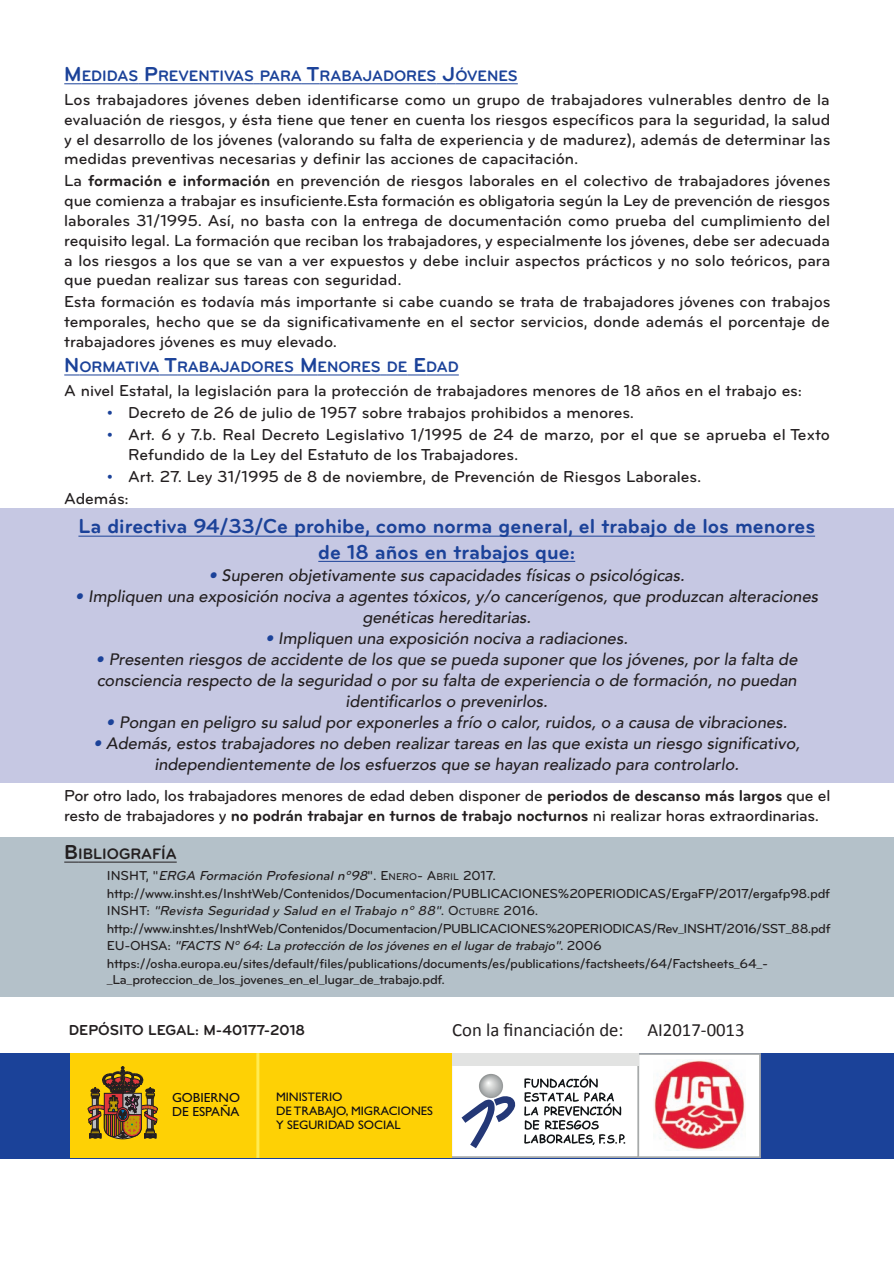
<style>
.page{position:relative;width:894px;height:1263px;background:#fff}
.page>*{position:absolute;margin:0;border:0;box-sizing:border-box;transform-origin:0 0}
.t1{font:700 21px/25.2px "Bryant Pro";color:#1b4299;text-align:center}
.t2{font:18.75px "Calibri";color:#231f20}
.t3{font:500 16.5px/19.8px "Bryant Pro";color:#231f20;text-align:justify}
.t4{font:italic 500 16.5px/21px "Avenir";color:#231f20;text-align:center}
.t5{font:700 15.75px "Bryant Pro";color:#1b4299}
.t6{font:700 15.75px "Bryant Pro";color:#231f20}
.t7{font:700 15px "Bryant Pro";color:#231f20}
.t8{font:500 13.5px/17.4px "Bryant Pro";letter-spacing:-.02em;color:#231f20}
.t9{font:13.2px/13.6px "Gill Sans";color:#0e0c14}
.t10{font:12.3px/13.6px "Gill Sans";color:#0e0c14}
.s1{font-size:21px}
.s2{font-weight:700}
.s3{color:#1b4299}
.s4{font-style:italic}
.s5{font-size:10.2px}
</style>
<div class="page">
<div style="left:0;top:508px;width:893px;height:274px;background:#c6c8e3"></div>
<div style="left:0;top:837px;width:893px;height:159px;background:#b4c1c9"></div>
<svg style="left:64px;top:84px;width:18px;height:1px"></svg>
<hr style="left:82px;top:84px;width:56px;height:1px;background:#1b4299">
<svg style="left:138px;top:84px;width:20px;height:1px"></svg>
<hr style="left:158px;top:84px;width:96px;height:1px;background:#1b4299">
<hr style="left:260px;top:84px;width:42px;height:1px;background:#1b4299">
<svg style="left:302px;top:84px;width:17px;height:1px"></svg>
<hr style="left:319px;top:84px;width:117px;height:1px;background:#1b4299">
<svg style="left:436px;top:84px;width:19px;height:1px"></svg>
<hr style="left:455px;top:84px;width:62px;height:1px;background:#1b4299">
<svg style="left:64px;top:375px;width:15px;height:1px"></svg>
<hr style="left:79px;top:375px;width:80px;height:1px;background:#1b4299">
<svg style="left:159px;top:375px;width:18px;height:1px"></svg>
<hr style="left:177px;top:375px;width:117px;height:1px;background:#1b4299">
<svg style="left:294px;top:375px;width:23px;height:1px"></svg>
<hr style="left:317px;top:375px;width:63px;height:1px;background:#1b4299">
<svg style="left:380px;top:375px;width:46px;height:1px"></svg>
<hr style="left:426px;top:375px;width:32px;height:1px;background:#1b4299">
<svg style="left:64px;top:862px;width:14px;height:1px"></svg>
<hr style="left:78px;top:862px;width:99px;height:1px;background:#231f20">
<hr style="left:78px;top:536px;width:736px;height:1px;background:#1b4299">
<hr style="left:318px;top:561px;width:257px;height:1px;background:#1b4299">
<div style="left:0;top:1053px;width:893px;height:105px;background:#1b4299"></div>
<div style="left:637px;top:1054px;width:122px;height:103px;background:#fff"></div>
<div style="left:636px;top:1053px;width:124px;height:105px;border:2px solid #a7aaaa"></div>
<div style="left:451px;top:1054px;width:187px;height:103px;background:#fff"></div>
<div style="left:450px;top:1053px;width:188px;height:105px;border:2px solid #a7aaaa"></div>
<img style="left:653px;top:1059px;width:91px;height:91px">
<div style="left:71px;top:1053px;width:381px;height:105px;background:#fed105"></div>
<svg style="left:88px;top:1066px;width:70px;height:73px"></svg>
<hr style="left:256px;top:1053px;width:3px;height:105px;background:#ffeb52">
<svg style="left:461px;top:1096px;width:55px;height:52px"></svg>
<svg style="left:478px;top:1074px;width:25px;height:24px"></svg>
<svg style="left:524px;top:1075px;width:101px;height:70px"></svg>
<div style="left:452px;top:1053px;width:186px;height:12px;background:#e2e3e2"></div>
<p class="t5" style="left:64px;top:70px;width:455px"><span class="s1">M</span>EDIDAS <span class="s1">P</span>REVENTIVAS PARA <span class="s1">T</span>RABAJADORES <span class="s1">J</span>ÓVENES</p>
<p class="t3" style="left:64px;top:91px;width:767px">Los trabajadores jóvenes deben identificarse como un grupo de trabajadores vulnerables dentro de la evaluación de riesgos, y ésta tiene que tener en cuenta los riesgos específicos para la seguridad, la salud y el desarrollo de los jóvenes (valorando su falta de experiencia y de madurez), además de determinar las medidas preventivas necesarias y definir las acciones de capacitación.</p>
<p class="t3" style="left:64px;top:172px;width:767px">La <span class="s2">formación e información</span> en prevención de riesgos laborales en el colectivo de trabajadores jóvenes que comienza a trabajar es insuficiente.Esta formación es obligatoria según la Ley de prevención de riesgos laborales 31/1995. Así, no basta con la entrega de documentación como prueba del cumplimiento del requisito legal. La formación que reciban los trabajadores, y especialmente los jóvenes, debe ser adecuada a los riesgos a los que se van a ver expuestos y debe incluir aspectos prácticos y no solo teóricos, para que puedan realizar sus tareas con seguridad.</p>
<p class="t3" style="left:64px;top:293px;width:767px">Esta formación es todavía más importante si cabe cuando se trata de trabajadores jóvenes con trabajos temporales, hecho que se da significativamente en el sector servicios, donde además el porcentaje de trabajadores jóvenes es muy elevado.</p>
<p class="t5" style="left:64px;top:362px;width:396px"><span class="s1">N</span>ORMATIVA <span class="s1">T</span>RABAJADORES <span class="s1">M</span>ENORES DE <span class="s1">E</span>DAD</p>
<p class="t3" style="left:64px;top:382px;width:739px">A nivel Estatal, la legislación para la protección de trabajadores menores de 18 años en el trabajo es:</p>
<p class="t3" style="left:107px;top:404px;width:528px"><span class="s3">•</span> Decreto de 26 de julio de 1957 sobre trabajos prohibidos a menores.</p>
<p class="t3" style="left:128px;top:426px;width:703px;text-indent:-21px"><span class="s3">•</span> Art. 6 y 7.b. Real Decreto Legislativo 1/1995 de 24 de marzo, por el que se aprueba el Texto<br>Refundido de la Ley del Estatuto de los Trabajadores.</p>
<p class="t3" style="left:64px;top:467px;width:638px;line-height:21.9px;text-indent:43px"><span class="s3">•</span> Art. 27. Ley 31/1995 de 8 de noviembre, de Prevención de Riesgos Laborales.<br>Además:</p>
<p class="t1" style="left:78px;top:516px;width:737px">La directiva 94/33/Ce prohibe, como norma general, el trabajo de los menores de 18 años en trabajos que:</p>
<p class="t4" style="left:209px;top:565px;width:477px"><span class="s3">•</span> Superen objetivamente sus capacidades físicas o psicológicas.</p>
<p class="t4" style="left:75px;top:586px;width:744px"><span class="s3">•</span> Impliquen una exposición nociva a agentes tóxicos, y/o cancerígenos, que produzcan alteraciones genéticas hereditarias.</p>
<p class="t4" style="left:265px;top:628px;width:364px"><span class="s3">•</span> Impliquen una exposición nociva a radiaciones.</p>
<p class="t4" style="left:96px;top:649px;width:702px"><span class="s3">•</span> Presenten riesgos de accidente de los que se pueda suponer que los jóvenes, por la falta de consciencia respecto de la seguridad o por su falta de experiencia o de formación, no puedan identificarlos o prevenirlos.</p>
<p class="t4" style="left:106px;top:712px;width:682px"><span class="s3">•</span> Pongan en peligro su salud por exponerles a frío o calor, ruidos, o a causa de vibraciones.</p>
<p class="t4" style="left:93px;top:733px;width:708px"><span class="s3">•</span> Además, estos trabajadores no deben realizar tareas en las que exista un riesgo significativo, independientemente de los esfuerzos que se hayan realizado para controlarlo.</p>
<p class="t3" style="left:64px;top:787px;width:767px">Por otro lado, los trabajadores menores de edad deben disponer de <span class="s2">periodos de descanso más largos</span> que el resto de trabajadores y <span class="s2">no podrán trabajar en turnos de trabajo nocturnos</span> ni realizar horas extraordinarias.</p>
<p class="t6" style="left:64px;top:849px;width:114px"><span class="s1">B</span>IBLIOGRAFÍA</p>
<p class="t8" style="left:107px;top:868px;width:725px">I N S H T, " <span class="s4">ERGA Formación Profesional nº98</span>" . E <span class="s5">N E R O</span> - A <span class="s5">B R I L</span> 2 0 1 7. http://www.insht.es/InshtWeb/Contenidos/Documentacion/PUBLICACIONES%20PERIODICAS/ErgaFP/2017/ergafp98.pdf I N S H T: <span class="s4">"Revista Seguridad y Salud en elTrabajo nº 88"</span>. O <span class="s5">C T U B R E</span> 2 0 1 6 . http://www.insht.es/InshtWeb/Contenidos/Documentacion/PUBLICACIONES%20PERIODICAS/Rev_INSHT/2016/SST_88.pdf E U - O H S A : <span class="s4">"FACTS Nº 64: La protección de los jóvenes en el lugar de trabajo"</span>. 2 0 0 6 https://osha.europa.eu/sites/default/files/publications/documents/es/publications/factsheets/64/Factsheets_64_-</p>
<p class="t8" style="left:107px;top:972px;width:339px">_La_proteccion_de_los_jovenes_en_el_lugar_de_trabajo.pdf.</p>
<p class="t7" style="left:69px;top:1025px;width:238px">DEPÓSITO LEGAL: M-40177-2018</p>
<p class="t2" style="left:452px;top:1022px;width:173px">Con la financiación de:</p>
<p class="t2" style="left:647px;top:1022px;width:99px">AI2017-0013</p>
<p class="t9" style="left:172px;top:1091px;width:69px">GOBIERNO<br>DE ESPAÑA</p>
<p class="t10" style="left:276px;top:1090px;width:158px">MINISTERIO<br>DE TRABAJO, MIGRACIONES<br>Y SEGURIDAD SOCIAL</p>
</div>
